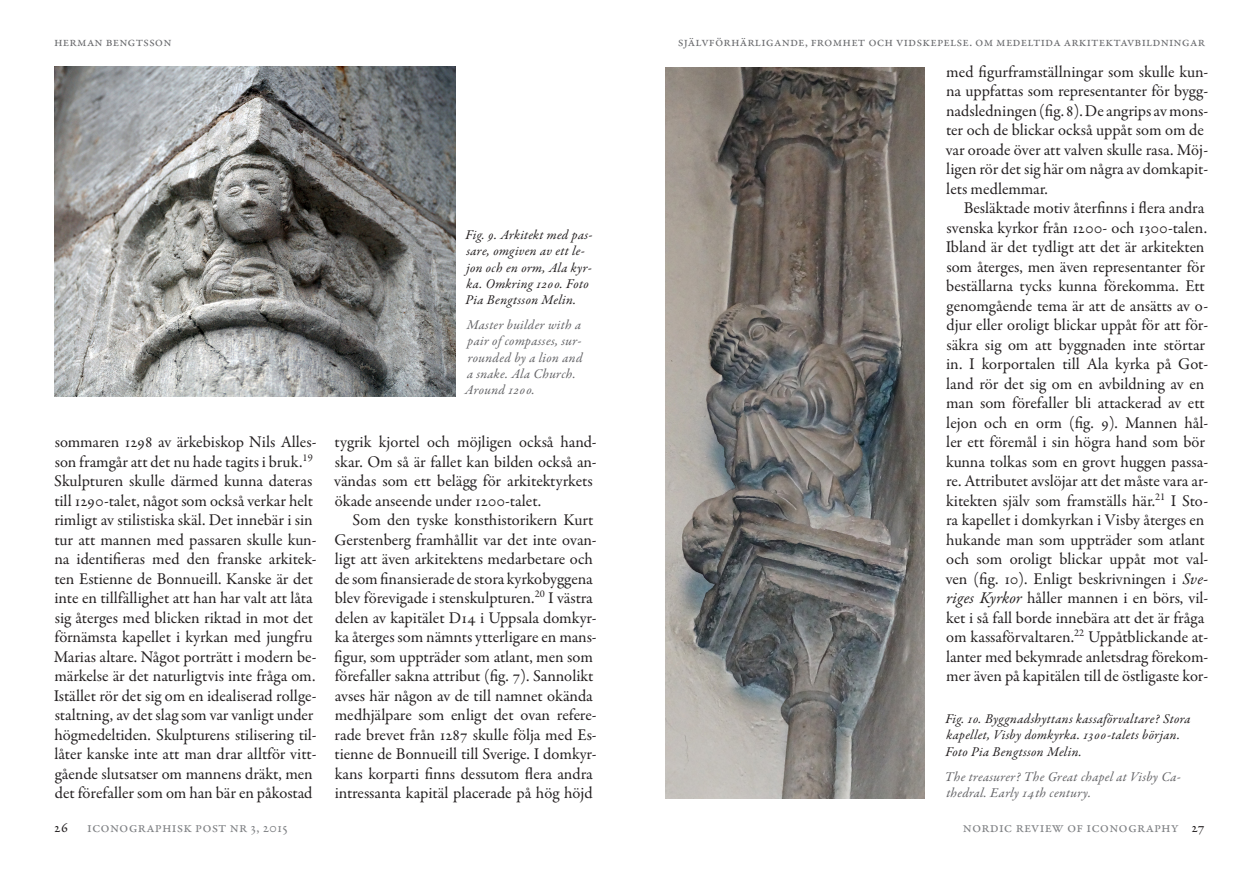
<style>
.page{position:relative;width:1259px;height:893px;background:#fff}
.page>*{position:absolute;margin:0;border:0;box-sizing:border-box;transform-origin:0 0}
.Brödtext_med_indrag{font:16.5px/19.5px "Garamond Premr Pro";color:#231f20}
.t1{font:15px "Garamond Premr Pro";letter-spacing:.01em;color:#808285}
.t2{font:15px "Garamond Premr Pro";color:#231f20}
.Bildtexter{font:italic 13.5px/16.2px "Garamond Premr Pro";letter-spacing:.025em;color:#231f20}
.Captions_in_English{font:italic 13.5px/16.2px "Garamond Premr Pro";letter-spacing:.02em;color:#636366}
.t3{font:13.5px "Garamond Premr Pro";letter-spacing:.01em;color:#6c6d70}
.s1{font-style:italic}
.s2{color:#231f20}
</style>
<div class="page">
<img style="left:55px;top:66px;width:400px;height:330px">
<img style="left:665px;top:68px;width:259px;height:730px">
<p class="t3" style="left:54px;top:34px;width:119px">herman bengtsson</p>
<p class="Bildtexter" style="left:465px;top:228px;width:129px">Fig. 9. Arkitekt med pas&shy;sare, omgiven av ett le&shy;jon och en orm, Ala kyr&shy;ka. Omkring 1200. Foto<br>Pia Bengtsson Melin.</p>
<p class="Captions_in_English" style="left:465px;top:318px;width:119px">Master builder with a pair of compasses, sur&shy;rounded by a lion and a snake. Ala Church.<br>Around 1200.</p>
<p class="Brödtext_med_indrag" style="left:54px;top:432px;width:264px">sommaren 1298 av ärkebiskop Nils Alles&shy;son framgår att det nu hade tagits i bruk.<sup>19<br></sup>Skulpturen skulle därmed kunna dateras till 1290-talet, något som också verkar helt rimligt av stilistiska skäl. Det innebär i sin tur att mannen med passaren skulle kun&shy;na identifieras med den franske arkitek&shy;ten Estienne de Bonnueill. Kanske är det inte en tillfällighet att han har valt att låta sig återges med blicken riktad in mot det förnämsta kapellet i kyrkan med jungfru Marias altare. Något porträtt i modern be&shy;märkelse är det naturligtvis inte fråga om.<br>Istället rör det sig om en idealiserad rollge&shy;staltning, av det slag som var vanligt under högmedeltiden. Skulpturens stilisering til&shy;låter kanske inte att man drar alltför vitt&shy;gående slutsatser om mannens dräkt, men det förefaller som om han bär en påkostad</p>
<p class="Brödtext_med_indrag" style="left:334px;top:432px;width:264px">tygrik kjortel och möjligen också hand&shy;skar. Om så är fallet kan bilden också an&shy;vändas som ett belägg för arkitektyrkets ökade anseende under 1200-talet.</p>
<p class="Brödtext_med_indrag" style="left:334px;top:510px;width:264px;text-indent:18px">Som den tyske konsthistorikern Kurt Gerstenberg framhållit var det inte ovan&shy;ligt att även arkitektens medarbetare och de som finansierade de stora kyrkobyggena blev förevigade i stenskulpturen.<sup>20</sup> I västra delen av kapitälet D14 i Uppsala domkyr&shy;ka återges som nämnts ytterligare en mans&shy;figur, som uppträder som atlant, men som förefaller sakna attribut (fig. 7). Sannolikt avses här någon av de till namnet okända medhjälpare som enligt det ovan refere&shy;rade brevet från 1287 skulle följa med Es&shy;tienne de Bonnueill till Sverige. I domkyr&shy;kans korparti finns dessutom flera andra intressanta kapitäl placerade på hög höjd</p>
<p class="t3" style="left:678px;top:34px;width:528px">Självförhärligande, fromhet och vidskepelse. Om medeltida arkitektavbildningar</p>
<p class="Brödtext_med_indrag" style="left:945px;top:62px;width:264px">med figurframställningar som skulle kun&shy;na uppfattas som representanter för bygg&shy;nadsledningen (fig. 8). De angrips av mons&shy;ter och de blickar också uppåt som om de var oroade över att valven skulle rasa. Möj&shy;ligen rör det sig här om några av domkapit&shy;lets medlemmar.</p>
<p class="Brödtext_med_indrag" style="left:945px;top:198px;width:264px;text-indent:18px">Besläktade motiv återfinns i flera andra svenska kyrkor från 1200- och 1300-talen.<br>Ibland är det tydligt att det är arkitekten som återges, men även representanter för beställarna tycks kunna förekomma. Ett genomgående tema är att de ansätts av o&shy;djur eller oroligt blickar uppåt för att för&shy;säkra sig om att byggnaden inte störtar in. I korportalen till Ala kyrka på Got&shy;land rör det sig om en avbildning av en man som förefaller bli attackerad av ett lejon och en orm (fig. 9). Mannen hål&shy;ler ett föremål i sin högra hand som bör kunna tolkas som en grovt huggen passa&shy;re. Attributet avslöjar att det måste vara ar&shy;kitekten själv som framställs här.<sup>21</sup> I Sto&shy;ra kapellet i domkyrkan i Visby återges en hukande man som uppträder som atlant och som oroligt blickar uppåt mot val&shy;ven (fig. 10). Enligt beskrivningen i <span class="s1">Sve&shy;riges Kyrkor</span> håller mannen i en börs, vil&shy;ket i så fall borde innebära att det är fråga om kassaförvaltaren.<sup>22</sup> Uppåtblickande at&shy;lanter med bekymrade anletsdrag förekom&shy;mer även på kapitälen till de östligaste kor-</p>
<p class="Bildtexter" style="left:945px;top:711px;width:246px">Fig. 10. Byggnadshyttans kassaförvaltare? Stora kapellet, Visby domkyrka. 1300-talets början.<br>Foto Pia Bengtsson Melin.</p>
<p class="Captions_in_English" style="left:945px;top:770px;width:238px">The treasurer? The Great chapel at Visby Ca&shy;thedral. Early 14th century.</p>
<p class="t2" style="left:54px;top:818px;width:16px">26</p>
<p class="t1" style="left:87px;top:818px;width:202px">iconographisk post nr 3, 2015</p>
<p class="t1" style="left:963px;top:818px;width:243px">nordic review of iconography <span class="s2">27</span></p>
</div>
